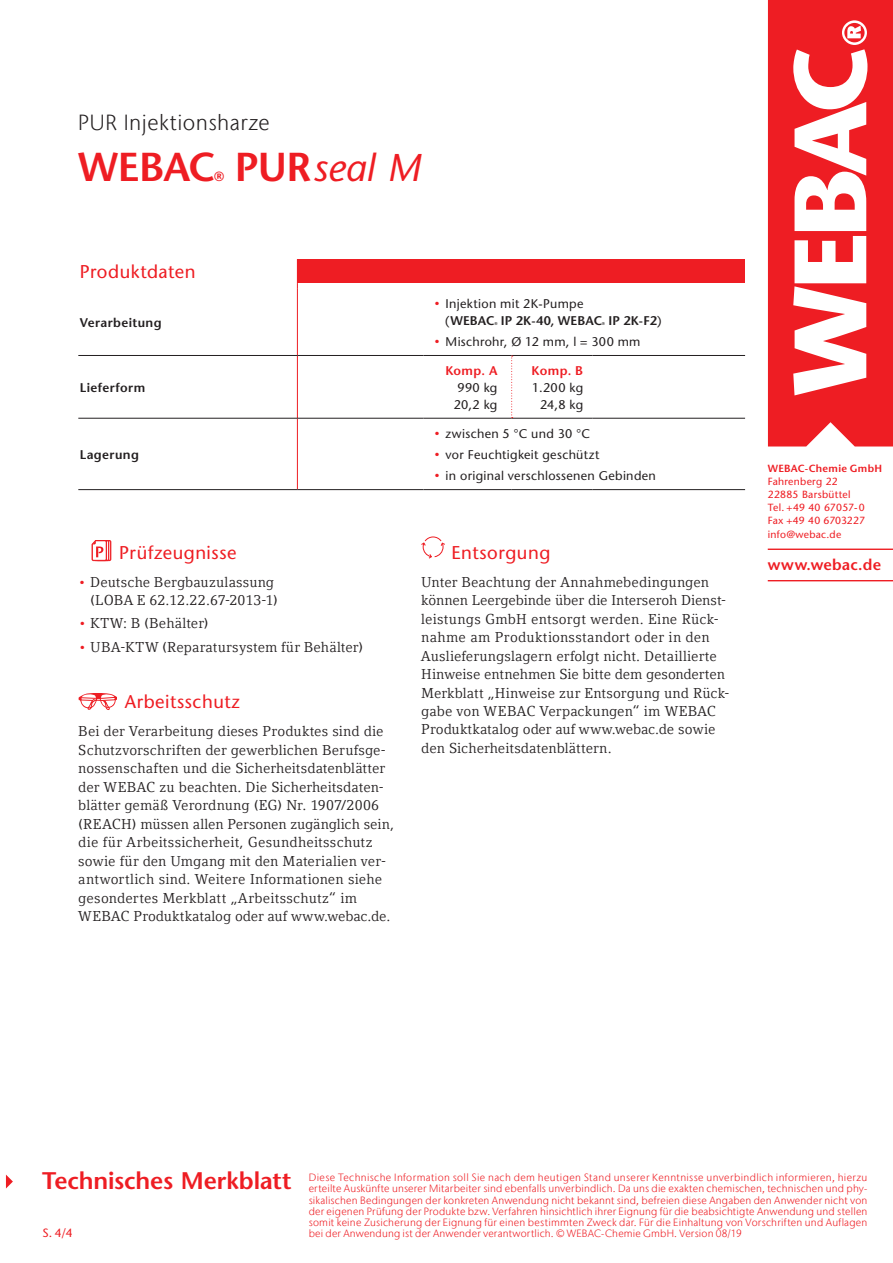
<style>
.page{position:relative;width:893px;height:1263px;background:#fff}
.page>*{position:absolute;margin:0;border:0;box-sizing:border-box;transform-origin:0 0}
.t1{font:600 40.35px "Stone Sans";letter-spacing:-.02em;color:#ee1d23}
.t2{font:italic 500 38.7px "Stone Sans Std";color:#ee1d23}
.t3{font:600 24px "Stone Sans";letter-spacing:-.005em;color:#ee1d23}
.t4{font:300 21.9px "Stone Sans IIITC Com";letter-spacing:.02em;color:#231f20}
.t5{font:18.45px "Stone Sans";letter-spacing:.03em;color:#ee1d23}
.t6{font:600 15.45px "Stone Sans";letter-spacing:.02em;color:#ee1d23}
.t7{font:14.25px/18.5px "Compatil Letter LT Com";letter-spacing:.005em;color:#231f20}
.t8{font:600 13.35px "Stone Sans";color:#ee1d23}
.t9{font:12.6px/16.8px "Stone Sans";letter-spacing:.025em;color:#231f20}
.t10{font:600 12.6px "Stone Sans";letter-spacing:.03em;color:#231f20}
.t11{font:600 12.6px "Stone Sans";letter-spacing:.01em;color:#231f20}
.t12{font:600 12.6px "Stone Sans";letter-spacing:.03em;color:#ee1d23}
.t13{font:12px "Stone Sans";color:#ee1d23}
.t14{font:300 10.5px/11.2px "Stone Sans IIITC Com";letter-spacing:.015em;color:#ee1d23;text-align:justify}
.t15{font:10.35px/13.2px "Stone Sans";letter-spacing:.025em;color:#ee1d23}
.t16{font:600 10.35px "Stone Sans";letter-spacing:.025em;color:#ee1d23}
.t17{font:600 4.2px "Stone Sans";color:#231f20}
.s1{font-family:"Stone Sans";font-weight:600;font-style:normal;font-size:40.35px}
.s2{font-family:"Compatil Letter LT Com";font-size:14.25px;color:#ee1d23}
.s3{font-weight:600}
.s4{font-weight:400}
.s5{color:#ee1d23}
</style>
<div class="page">
<hr style="left:768px;top:580px;width:125px;height:1px;background:#ee1d23">
<hr style="left:768px;top:549px;width:125px;height:1px;background:#ee1d23">
<svg style="left:6px;top:1174px;width:7px;height:14px"></svg>
<svg style="left:768px;top:0;width:125px;height:446px;fill:#ee1d23"></svg>
<div style="left:297px;top:259px;width:448px;height:24px;background:#ee1d23"></div>
<hr style="left:297px;top:288px;width:1px;height:67px;background:#ee1d23">
<hr style="left:297px;top:356px;width:1px;height:62px;background:#ee1d23">
<hr style="left:297px;top:418px;width:1px;height:71px;background:#ee1d23">
<hr style="left:78px;top:355px;width:219px;height:1px;background:#231f20">
<hr style="left:297px;top:355px;width:127px;height:1px;background:#231f20">
<hr style="left:424px;top:355px;width:88px;height:1px;background:#231f20">
<hr style="left:512px;top:355px;width:81px;height:1px;background:#231f20">
<hr style="left:593px;top:355px;width:152px;height:1px;background:#231f20">
<hr style="left:78px;top:418px;width:219px;height:1px;background:#231f20">
<hr style="left:297px;top:418px;width:127px;height:1px;background:#231f20">
<hr style="left:424px;top:418px;width:88px;height:1px;background:#231f20">
<hr style="left:512px;top:418px;width:81px;height:1px;background:#231f20">
<hr style="left:593px;top:418px;width:152px;height:1px;background:#231f20">
<hr style="left:78px;top:489px;width:219px;height:1px;background:#231f20">
<hr style="left:297px;top:489px;width:127px;height:1px;background:#231f20">
<hr style="left:424px;top:489px;width:88px;height:1px;background:#231f20">
<hr style="left:512px;top:489px;width:81px;height:1px;background:#231f20">
<hr style="left:593px;top:489px;width:152px;height:1px;background:#231f20">
<svg style="left:511px;top:356px;width:2px;height:62px"></svg>
<svg style="left:92px;top:540px;width:19px;height:21px"></svg>
<svg style="left:78px;top:693px;width:39px;height:17px"></svg>
<svg style="left:421px;top:536px;width:24px;height:23px"></svg>
<h3 class="t4" style="left:78px;top:109px;width:193px">PUR Injektionsharze</h3>
<h1 class="t1" style="left:78px;top:142px;width:139px">WEBAC</h1>
<h2 class="t2" style="left:235px;top:144px;width:188px"><span class="s1">PUR</span>seal M</h2>
<p class="t8" style="left:214px;top:168px;width:12px">®</p>
<p class="t5" style="left:80px;top:260px;width:117px">Produktdaten</p>
<p class="t10" style="left:80px;top:315px;width:83px">Verarbeitung</p>
<p class="t10" style="left:80px;top:380px;width:67px">Lieferform</p>
<p class="t10" style="left:80px;top:447px;width:61px">Lagerung</p>
<p class="t9" style="left:445px;top:295px;width:140px;text-indent:-12px"><span class="s2">•</span> Injektion mit 2K-Pumpe (<span class="s3">WEBAC</span></p>
<p class="t17" style="left:494px;top:321px;width:5px">®</p>
<p class="t11" style="left:501px;top:313px;width:103px">IP 2K-40, WEBAC</p>
<p class="t17" style="left:602px;top:321px;width:5px">®</p>
<p class="t10" style="left:609px;top:313px;width:54px">IP 2K-F2<span class="s4">)</span></p>
<p class="t9" style="left:433px;top:333px;width:209px"><span class="s2">•</span> Mischrohr, Ø 12 mm, l = 300 mm</p>
<p class="t12" style="left:445px;top:363px;width:54px">Komp. A</p>
<p class="t9" style="left:454px;top:379px;width:45px">990 kg<br>20,2 kg</p>
<p class="t12" style="left:532px;top:363px;width:53px">Komp. B</p>
<p class="t9" style="left:532px;top:379px;width:52px;text-align:right">1.200 kg<br>24,8 kg</p>
<p class="t9" style="left:433px;top:426px;width:158px"><span class="s2">•</span> zwischen 5 °C und 30 °C</p>
<p class="t9" style="left:433px;top:446px;width:168px"><span class="s2">•</span> vor Feuchtigkeit geschützt</p>
<p class="t9" style="left:433px;top:467px;width:224px"><span class="s2">•</span> in original verschlossenen Gebinden</p>
<p class="t5" style="left:119px;top:541px;width:119px">Prüfzeugnisse</p>
<p class="t7" style="left:78px;top:573px;width:201px;text-align:right"><span class="s5">•</span> Deutsche Bergbauzulassung (LOBA E 62.12.22.67-2013-1)</p>
<p class="t7" style="left:78px;top:614px;width:132px"><span class="s5">•</span> KTW: B (Behälter)</p>
<p class="t7" style="left:78px;top:638px;width:286px"><span class="s5">•</span> UBA-KTW (Reparatursystem für Behälter)</p>
<p class="t5" style="left:125px;top:691px;width:116px">Arbeitsschutz</p>
<p class="t7" style="left:78px;top:722px;width:317px">Bei der Verarbeitung dieses Produktes sind die Schutzvorschriften der gewerblichen Berufsge&shy;nossenschaften und die Sicherheitsdatenblätter der WEBAC zu beachten. Die Sicherheitsdaten&shy;blätter gemäß Verordnung (EG) Nr. 1907/2006 (REACH) müssen allen Personen zugänglich sein, die für Arbeitssicherheit, Gesundheitsschutz sowie für den Umgang mit den Materialien ver&shy;antwortlich sind. Weitere Informationen siehe gesondertes Merkblatt „Arbeitsschutz“ im WEBAC Produktkatalog oder auf www.webac.de.</p>
<p class="t5" style="left:451px;top:541px;width:100px">Entsorgung</p>
<p class="t7" style="left:421px;top:572px;width:310px">Unter Beachtung der Annahmebedingungen können Leergebinde über die Interseroh Dienst&shy;leistungs GmbH entsorgt werden. Eine Rück&shy;nahme am Produktionsstandort oder in den Auslieferungslagern erfolgt nicht. Detaillierte Hinweise entnehmen Sie bitte dem gesonderten Merkblatt „Hinweise zur Entsorgung und Rück&shy;gabe von WEBAC Verpackungen“ im WEBAC Produktkatalog oder auf www.webac.de sowie den Sicherheitsdatenblättern.</p>
<p class="t16" style="left:768px;top:462px;width:116px">WEBAC-Chemie GmbH</p>
<p class="t15" style="left:768px;top:475px;width:99px">Fahrenberg 22<br>22885 Barsbüttel<br>Tel. +49 40 67057-0<br>Fax +49 40 6703227 info@webac.de</p>
<p class="t6" style="left:768px;top:555px;width:115px">www.webac.de</p>
<h3 class="t3" style="left:42px;top:1166px;width:251px">Technisches Merkblatt</h3>
<p class="t13" style="left:43px;top:1226px;width:32px">S. 4/4</p>
<p class="t14" style="left:309px;top:1172px;width:560px">Diese Technische Information soll Sie nach dem heutigen Stand unserer Kenntnisse unverbindlich informieren, hierzu erteilte Auskünfte unserer Mitarbeiter sind ebenfalls unverbindlich. Da uns die exakten chemischen, technischen und phy&shy;sikalischen Bedingungen der konkreten Anwendung nicht bekannt sind, befreien diese Angaben den Anwender nicht von der eigenen Prüfung der Produkte bzw. Verfahren hinsichtlich ihrer Eignung für die beabsichtigte Anwendung und stellen somit keine Zusicherung der Eignung für einen bestimmten Zweck dar. Für die Einhaltung von Vorschriften und Auflagen bei der Anwendung ist der Anwender verantwortlich. © WEBAC-Chemie GmbH. Version 08/19</p>
</div>
